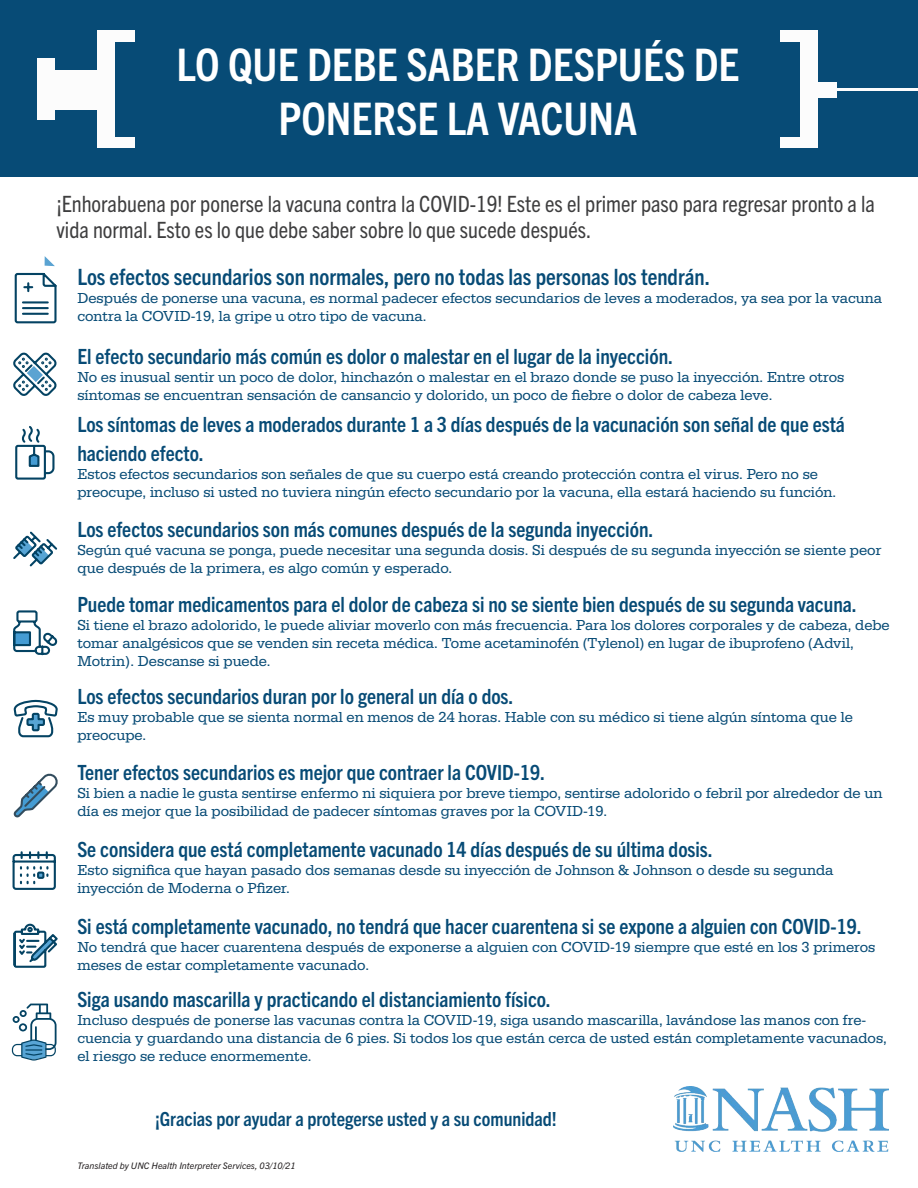
<style>
.page{position:relative;width:918px;height:1188px;background:#fff}
.page>*{position:absolute;margin:0;border:0;box-sizing:border-box;transform-origin:0 0}
.t1{font:700 condensed 45px/54px "Trade Gothic Next LT Pro";color:#fff;text-align:center}
.t2{font:condensed 22.5px/25.5px "Trade Gothic Next LT Pro";color:#3e3e3f}
.t3{font:700 condensed 22.5px "Trade Gothic Next LT Pro";color:#074b76}
.t4{font:700 condensed 21px/28.8px "Trade Gothic Next LT Pro";color:#074b76}
.t5{font:700 condensed 19.5px "Trade Gothic Next LT Pro";color:#074b76}
.t6{font:15px/18px "Serifa";color:#074b76}
.t7{font:italic 9px "Trade Gothic Next LT Pro";color:#231f20}
</style>
<div class="page">
<div style="left:0;top:0;width:918px;height:176px;background:#074b76"></div>
<div style="left:800px;top:30px;width:17px;height:118px;background:#fcfcfc"></div>
<div style="left:780px;top:30px;width:37px;height:12px;background:#fcfcfc"></div>
<div style="left:780px;top:137px;width:37px;height:11px;background:#fcfcfc"></div>
<div style="left:805px;top:82px;width:31px;height:15px;background:#fcfcfc"></div>
<hr style="left:833px;top:88px;width:85px;height:3px;background:#fcfcfc">
<div style="left:97px;top:30px;width:18px;height:118px;background:#fcfcfc"></div>
<div style="left:97px;top:30px;width:38px;height:12px;background:#fcfcfc"></div>
<div style="left:97px;top:137px;width:38px;height:11px;background:#fcfcfc"></div>
<div style="left:37px;top:58px;width:18px;height:62px;background:#fcfcfc"></div>
<div style="left:46px;top:70px;width:59px;height:39px;background:#fcfcfc"></div>
<svg style="left:13px;top:531px;width:45px;height:36px"></svg>
<svg style="left:13px;top:699px;width:45px;height:39px"></svg>
<svg style="left:13px;top:923px;width:45px;height:45px"></svg>
<svg style="left:12px;top:1004px;width:45px;height:57px"></svg>
<svg style="left:12px;top:851px;width:44px;height:39px"></svg>
<svg style="left:14px;top:256px;width:43px;height:68px"></svg>
<svg style="left:13px;top:610px;width:45px;height:46px"></svg>
<svg style="left:15px;top:426px;width:40px;height:54px"></svg>
<svg style="left:13px;top:773px;width:45px;height:45px"></svg>
<svg style="left:13px;top:352px;width:44px;height:44px"></svg>
<img style="left:673px;top:1086px;width:216px;height:65px">
<p class="t1" style="left:176px;top:35px;width:565px">LO QUE DEBE SABER DESPUÉS DE<br>PONERSE LA VACUNA</p>
<p class="t2" style="left:57px;top:190px;width:820px">¡Enhorabuena por ponerse la vacuna contra la COVID-19! Este es el primer paso para regresar pronto a la vida normal. Esto es lo que debe saber sobre lo que sucede después.</p>
<p class="t3" style="left:77px;top:261px;width:634px">Los efectos secundarios son normales, pero no todas las personas los tendrán.</p>
<p class="t6" style="left:77px;top:289px;width:806px">Después de ponerse una vacuna, es normal padecer efectos secundarios de leves a moderados, ya sea por la vacuna contra la COVID-19, la gripe u otro tipo de vacuna.</p>
<p class="t4" style="left:77px;top:341px;width:597px">El efecto secundario más común es dolor o malestar en el lugar de la inyección.</p>
<p class="t6" style="left:77px;top:368px;width:768px">No es inusual sentir un poco de dolor, hinchazón o malestar en el brazo donde se puso la inyección. Entre otros síntomas se encuentran sensación de cansancio y dolorido, un poco de fiebre o dolor de cabeza leve.</p>
<p class="t4" style="left:77px;top:409px;width:769px">Los síntomas de leves a moderados durante 1 a 3 días después de la vacunación son señal de que está haciendo efecto.</p>
<p class="t6" style="left:77px;top:465px;width:761px">Estos efectos secundarios son señales de que su cuerpo está creando protección contra el virus. Pero no se preocupe, incluso si usted no tuviera ningún efecto secundario por la vacuna, ella estará haciendo su función.</p>
<p class="t4" style="left:77px;top:513px;width:578px">Los efectos secundarios son más comunes después de la segunda inyección.</p>
<p class="t6" style="left:77px;top:541px;width:806px">Según qué vacuna se ponga, puede necesitar una segunda dosis. Si después de su segunda inyección se siente peor que después de la primera, es algo común y esperado.</p>
<p class="t4" style="left:77px;top:589px;width:781px">Puede tomar medicamentos para el dolor de cabeza si no se siente bien después de su segunda vacuna.</p>
<p class="t6" style="left:77px;top:616px;width:814px">Si tiene el brazo adolorido, le puede aliviar moverlo con más frecuencia. Para los dolores corporales y de cabeza, debe tomar analgésicos que se venden sin receta médica. Tome acetaminofén (Tylenol) en lugar de ibuprofeno (Advil,<br>Motrin). Descanse si puede.</p>
<p class="t4" style="left:77px;top:680px;width:438px">Los efectos secundarios duran por lo general un día o dos.</p>
<p class="t6" style="left:77px;top:708px;width:777px">Es muy probable que se sienta normal en menos de 24 horas. Hable con su médico si tiene algún síntoma que le preocupe.</p>
<p class="t4" style="left:77px;top:757px;width:469px">Tener efectos secundarios es mejor que contraer la COVID-19.</p>
<p class="t6" style="left:77px;top:784px;width:807px">Si bien a nadie le gusta sentirse enfermo ni siquiera por breve tiempo, sentirse adolorido o febril por alrededor de un día es mejor que la posibilidad de padecer síntomas graves por la COVID-19.</p>
<p class="t4" style="left:77px;top:834px;width:637px">Se considera que está completamente vacunado 14 días después de su última dosis.</p>
<p class="t6" style="left:77px;top:861px;width:758px">Esto significa que hayan pasado dos semanas desde su inyección de Johnson &amp; Johnson o desde su segunda inyección de Moderna o Pfizer.</p>
<p class="t4" style="left:77px;top:911px;width:786px">Si está completamente vacunado, no tendrá que hacer cuarentena si se expone a alguien con COVID-19.</p>
<p class="t6" style="left:77px;top:938px;width:800px">No tendrá que hacer cuarentena después de exponerse a alguien con COVID-19 siempre que esté en los 3 primeros meses de estar completamente vacunado.</p>
<p class="t4" style="left:77px;top:984px;width:475px">Siga usando mascarilla y practicando el distanciamiento físico.</p>
<p class="t6" style="left:77px;top:1011px;width:811px">Incluso después de ponerse las vacunas contra la COVID-19, siga usando mascarilla, lavándose las manos con fre&shy;cuencia y guardando una distancia de 6 pies. Si todos los que están cerca de usted están completamente vacunados, el riesgo se reduce enormemente.</p>
<p class="t5" style="left:155px;top:1106px;width:403px">¡Gracias por ayudar a protegerse usted y a su comunidad!</p>
<p class="t7" style="left:77px;top:1160px;width:220px">Translated by UNC Health Interpreter Services, 03/10/21</p>
</div>
